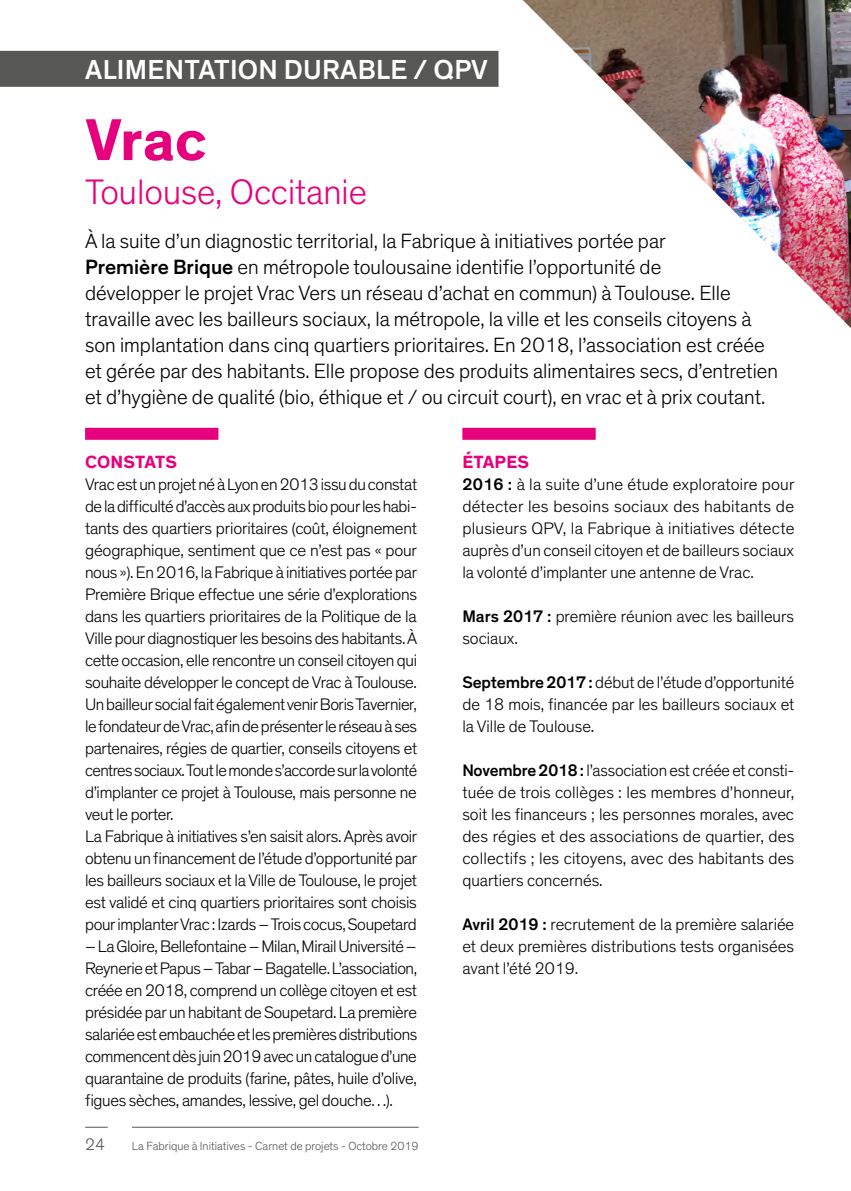
<style>
.page{position:relative;width:851px;height:1191px;background:#fff}
.page>*{position:absolute;margin:0;border:0;box-sizing:border-box;transform-origin:0 0}
.t1{font:700 60px "Theinhardt";color:#e6007d}
.t2{font:300 36px "Theinhardt";color:#e6007d}
.t3{font:500 28px "Theinhardt";letter-spacing:.01em;color:#fff}
.t4{font:300 21px/26px "Theinhardt";color:#000}
.t5{font:700 18px "Theinhardt";letter-spacing:.005em;color:#e6007d}
.t6{font:300 17px/22px "Theinhardt";letter-spacing:-.02em;color:#000;text-align:justify}
.t7{font:300 17px/22px "Theinhardt";color:#000}
.t8{font:300 17px "Theinhardt";color:#575756}
.t9{font:300 12px "Theinhardt";color:#575756}
.s1{font-weight:500}
</style>
<div class="page">
<svg style="left:85px;top:1126px;width:23px;height:1px"></svg>
<hr style="left:132px;top:1126px;width:286px;height:1px;background:#575756">
<div style="left:85px;top:428px;width:133px;height:12px;background:#e6007d"></div>
<div style="left:462px;top:428px;width:133px;height:12px;background:#e6007d"></div>
<div style="left:0;top:51px;width:498px;height:36px;background:#575756"></div>
<img style="left:523px;top:0;width:327px;height:327px">
<h3 class="t3" style="left:85px;top:53px;width:404px">ALIMENTATION DURABLE / QPV</h3>
<h1 class="t1" style="left:85px;top:103px;width:123px">Vrac</h1>
<h2 class="t2" style="left:85px;top:171px;width:283px">Toulouse, Occitanie</h2>
<p class="t4" style="left:85px;top:228px;width:694px">À la suite d’un diagnostic territorial, la Fabrique à initiatives portée par<br><span class="s1">Première Brique</span> en métropole toulousaine identifie l’opportunité de<br>développer le projet Vrac Vers un réseau d’achat en commun) à Toulouse. Elle travaille avec les bailleurs sociaux, la métropole, la ville et les conseils citoyens à son implantation dans cinq quartiers prioritaires. En 2018, l’association est créée et gérée par des habitants. Elle propose des produits alimentaires secs, d’entretien et d’hygiène de qualité (bio, éthique et / ou circuit court), en vrac et à prix coutant.</p>
<p class="t5" style="left:85px;top:451px;width:93px">CONSTATS</p>
<p class="t6" style="left:85px;top:474px;width:334px;text-align:left">Vrac est un projet né à Lyon en 2013 issu du constat de la difficulté d’accès aux produits bio pour les habi&shy;tants des quartiers prioritaires (coût, éloignement géographique, sentiment que ce n’est pas « pour nous »). En 2016, la Fabrique à initiatives portée par Première Brique effectue une série d’explorations dans les quartiers prioritaires de la Politique de la Ville pour diagnostiquer les besoins des habitants. À cette occasion, elle rencontre un conseil citoyen qui souhaite développer le concept de Vrac à Toulouse.<br>Un bailleur social fait également venir Boris Tavernier, le fondateur de Vrac, afin de présenter le réseau à ses partenaires, régies de quartier, conseils citoyens et centres sociaux. Tout le monde s’accorde sur la volonté d’implanter ce projet à Toulouse, mais personne ne veut le porter.<br>La Fabrique à initiatives s’en saisit alors. Après avoir obtenu un financement de l’étude d’opportunité par les bailleurs sociaux et la Ville de Toulouse, le projet est validé et cinq quartiers prioritaires sont choisis pour implanter Vrac : Izards – Trois cocus, Soupetard</p>
<p class="t6" style="left:85px;top:936px;width:333px">– La Gloire, Bellefontaine – Milan, Mirail Université – Reynerie et Papus – Tabar – Bagatelle. L’association, créée en 2018, comprend un collège citoyen et est présidée par un habitant de Soupetard. La première salariée est embauchée et les premières distributions commencent dès juin 2019 avec un catalogue d’une quarantaine de produits (farine, pâtes, huile d’olive, figues sèches, amandes, lessive, gel douche…).</p>
<p class="t8" style="left:85px;top:1134px;width:22px">24</p>
<p class="t9" style="left:132px;top:1139px;width:288px">La Fabrique à Initiatives - Carnet de projets - Octobre 2019</p>
<p class="t5" style="left:462px;top:451px;width:68px">ÉTAPES</p>
<p class="t6" style="left:462px;top:474px;width:333px"><span class="s1">2016 :</span> à la suite d’une étude exploratoire pour détecter les besoins sociaux des habitants de plusieurs QPV, la Fabrique à initiatives détecte auprès d’un conseil citoyen et de bailleurs sociaux la volonté d’implanter une antenne de Vrac.</p>
<p class="t7" style="left:462px;top:606px;width:333px"><span class="s1">Mars 2017 :</span> première réunion avec les bailleurs sociaux.</p>
<p class="t6" style="left:462px;top:672px;width:333px"><span class="s1">Septembre 2017 :</span> début de l’étude d’opportunité de 18 mois, financée par les bailleurs sociaux et la Ville de Toulouse.</p>
<p class="t6" style="left:462px;top:760px;width:333px"><span class="s1">Novembre 2018 :</span> l’association est créée et consti&shy;tuée de trois collèges : les membres d’honneur, soit les financeurs ; les personnes morales, avec des régies et des associations de quartier, des collectifs ; les citoyens, avec des habitants des quartiers concernés.</p>
<p class="t6" style="left:462px;top:914px;width:333px"><span class="s1">Avril 2019 :</span> recrutement de la première salariée et deux premières distributions tests organisées avant l’été 2019.</p>
</div>
